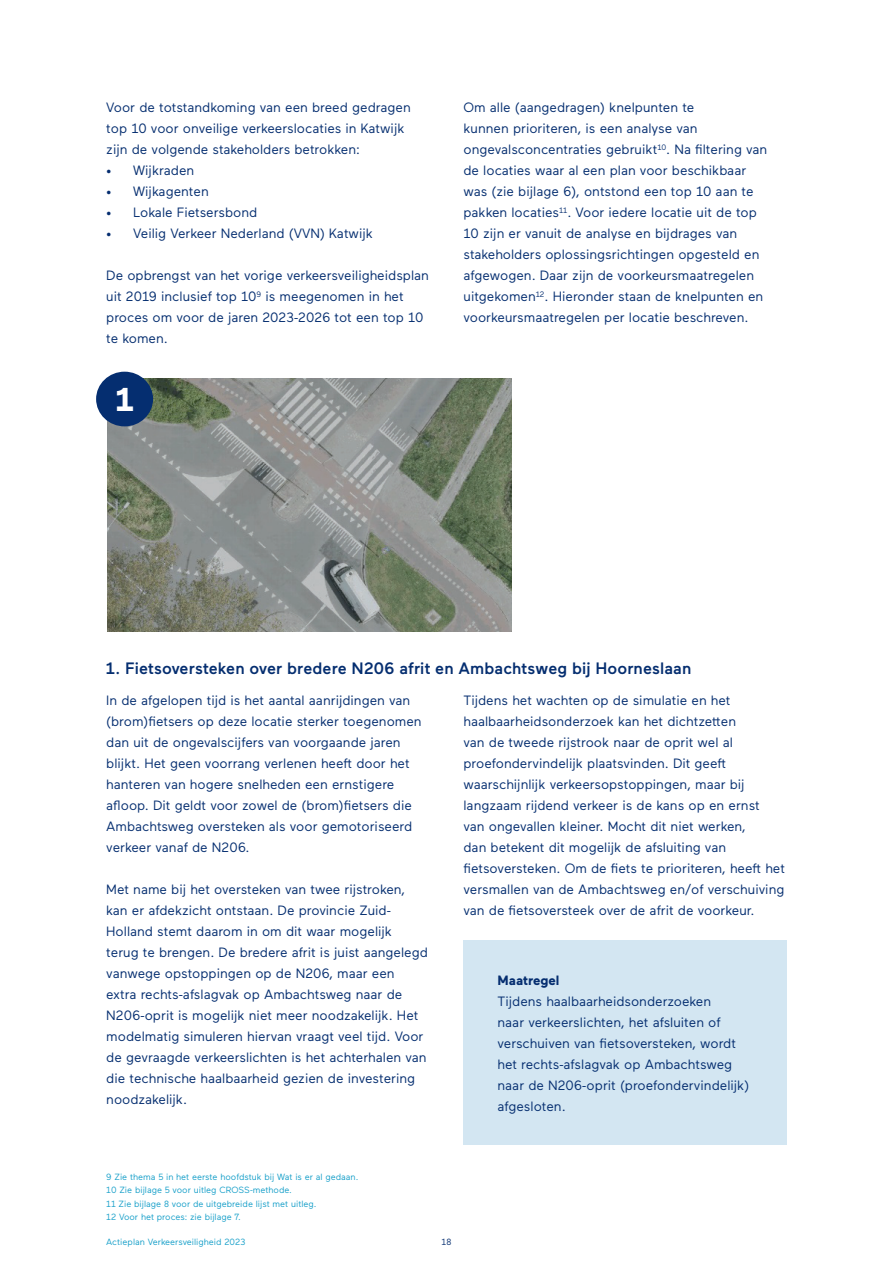
<style>
.page{position:relative;width:893px;height:1263px;background:#fff}
.page>*{position:absolute;margin:0;border:0;box-sizing:border-box;transform-origin:0 0}
.t1{font:700 33px "Maax";color:#fff}
.t2{font:500 16.5px "Maax";letter-spacing:.005em;color:#052e70}
.t3{font:13.5px/21px "Maax";color:#052e70}
.t4{font:700 13.5px "Maax";color:#052e70}
.t5{font:9px/13.5px "Maax";color:#169fc9}
.t6{font:9px "Maax";color:#052e70}
</style>
<div class="page">
<img style="left:107px;top:378px;width:404px;height:253px">
<div style="left:463px;top:941px;width:324px;height:204px;background:#d3e6f2"></div>
<div style="left:96px;top:372px;width:57px;height:54px;background:#052e70;border-radius:50%"></div>
<p class="t3" style="left:106px;top:96px;width:306px">Voor de totstandkoming van een breed gedragen top 10 voor onveilige verkeerslocaties in Katwijk zijn de volgende stakeholders betrokken:</p>
<p class="t3" style="left:106px;top:159px;width:90px">• Wijkraden</p>
<p class="t3" style="left:106px;top:180px;width:104px">• Wijkagenten</p>
<p class="t3" style="left:106px;top:201px;width:153px">• Lokale Fietsersbond</p>
<p class="t3" style="left:106px;top:222px;width:268px">• Veilig Verkeer Nederland (VVN) Katwijk</p>
<p class="t3" style="left:106px;top:264px;width:324px">De opbrengst van het vorige verkeersveiligheidsplan uit 2019 inclusief top 10<sup>9</sup> is meegenomen in het proces om voor de jaren 2023-2026 tot een top 10 te komen.</p>
<h1 class="t1" style="left:115px;top:378px;width:20px">1</h1>
<p class="t3" style="left:463px;top:96px;width:305px">Om alle (aangedragen) knelpunten te<br>kunnen prioriteren, is een analyse van ongevalsconcentraties gebruikt<sup>10</sup>. Na filtering van de locaties waar al een plan voor beschikbaar was (zie bijlage 6), ontstond een top 10 aan te pakken locaties<sup>11</sup>. Voor iedere locatie uit de top 10 zijn er vanuit de analyse en bijdrages van stakeholders oplossingsrichtingen opgesteld en afgewogen. Daar zijn de voorkeursmaatregelen uitgekomen<sup>12</sup>. Hieronder staan de knelpunten en voorkeursmaatregelen per locatie beschreven.</p>
<p class="t2" style="left:106px;top:658px;width:587px">1. Fietsoversteken over bredere N206 afrit en Ambachtsweg bij Hoorneslaan</p>
<p class="t3" style="left:106px;top:689px;width:317px">In de afgelopen tijd is het aantal aanrijdingen van (brom)fietsers op deze locatie sterker toegenomen dan uit de ongevalscijfers van voorgaande jaren blijkt. Het geen voorrang verlenen heeft door het hanteren van hogere snelheden een ernstigere afloop. Dit geldt voor zowel de (brom)fietsers die Ambachtsweg oversteken als voor gemotoriseerd verkeer vanaf de N206.</p>
<p class="t3" style="left:106px;top:878px;width:323px">Met name bij het oversteken van twee rijstroken, kan er afdekzicht ontstaan. De provincie Zuid-Holland stemt daarom in om dit waar mogelijk terug te brengen. De bredere afrit is juist aangelegd vanwege opstoppingen op de N206, maar een extra rechts-afslagvak op Ambachtsweg naar de N206-oprit is mogelijk niet meer noodzakelijk. Het modelmatig simuleren hiervan vraagt veel tijd. Voor de gevraagde verkeerslichten is het achterhalen van die technische haalbaarheid gezien de investering noodzakelijk.</p>
<p class="t3" style="left:463px;top:689px;width:323px">Tijdens het wachten op de simulatie en het haalbaarheidsonderzoek kan het dichtzetten<br>van de tweede rijstrook naar de oprit wel al proefondervindelijk plaatsvinden. Dit geeft waarschijnlijk verkeersopstoppingen, maar bij langzaam rijdend verkeer is de kans op en ernst<br>van ongevallen kleiner. Mocht dit niet werken,<br>dan betekent dit mogelijk de afsluiting van fietsoversteken. Om de fiets te prioriteren, heeft het versmallen van de Ambachtsweg en/of verschuiving van de fietsoversteek over de afrit de voorkeur.</p>
<p class="t4" style="left:497px;top:971px;width:64px">Maatregel</p>
<p class="t3" style="left:497px;top:990px;width:253px">Tijdens haalbaarheidsonderzoeken<br>naar verkeerslichten, het afsluiten of verschuiven van fietsoversteken, wordt het rechts-afslagvak op Ambachtsweg naar de N206-oprit (proefondervindelijk) afgesloten.</p>
<p class="t5" style="left:106px;top:1170px;width:252px">9 Zie thema 5 in het eerste hoofdstuk bij Wat is er al gedaan.<br>10 Zie bijlage 5 voor uitleg CROSS-methode.<br>11 Zie bijlage 8 voor de uitgebreide lijst met uitleg.<br>12 Voor het proces: zie bijlage 7.</p>
<p class="t5" style="left:106px;top:1235px;width:141px">Actieplan Verkeersveiligheid 2023</p>
<p class="t6" style="left:442px;top:1236px;width:11px">18</p>
</div>
